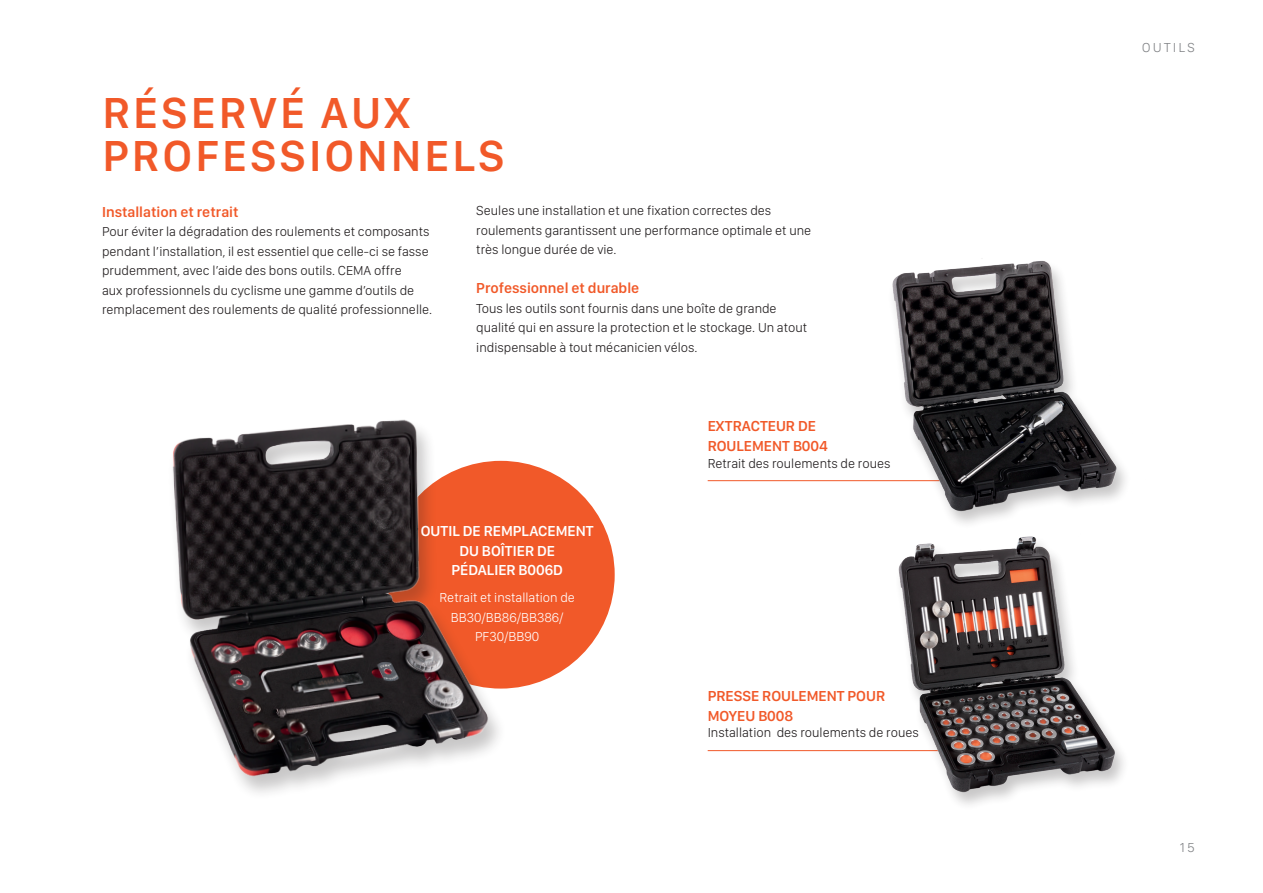
<style>
.page{position:relative;width:1263px;height:893px;background:#fff}
.page>*{position:absolute;margin:0;border:0;box-sizing:border-box;transform-origin:0 0}
.t1{font:600 45px/43.5px "San Francisco Text";letter-spacing:.05em;color:#f15929}
.t2{font:600 15px/19.5px "San Francisco Display";color:#f15929}
.t3{font:600 15px/19.5px "San Francisco Display";color:#fff;text-align:center}
.t4{font:300 13.5px/19.5px "San Francisco Display";color:#231f20}
.t5{font:300 13.5px/19.5px "San Francisco Display";color:#fff;text-align:center}
.t6{font:300 13.5px "San Francisco Text";letter-spacing:.14em;color:#808285}
</style>
<div class="page">
<hr style="left:708px;top:480px;width:235px;height:1px;background:#f15929">
<hr style="left:708px;top:750px;width:235px;height:1px;background:#f15929">
<div style="left:387px;top:461px;width:228px;height:228px;background:#f15929;border-radius:50%"></div>
<img style="left:172px;top:419px;width:374px;height:374px">
<img style="left:850px;top:539px;width:274px;height:266px">
<img style="left:844px;top:260px;width:281px;height:279px">
<h1 class="t1" style="left:102px;top:95px;width:405px">RÉSERVÉ AUX<br>PROFESSIONNELS</h1>
<p class="t2" style="left:102px;top:203px;width:138px">Installation et retrait</p>
<p class="t4" style="left:102px;top:223px;width:332px">Pour éviter la dégradation des roulements et composants pendant l’installation, il est essentiel que celle-ci se fasse prudemment, avec l’aide des bons outils. CEMA offre<br>aux professionnels du cyclisme une gamme d’outils de remplacement des roulements de qualité professionnelle.</p>
<p class="t4" style="left:476px;top:202px;width:336px">Seules une installation et une fixation correctes des roulements garantissent une performance optimale et une très longue durée de vie.</p>
<p class="t2" style="left:476px;top:280px;width:165px">Professionnel et durable</p>
<p class="t4" style="left:476px;top:300px;width:332px">Tous les outils sont fournis dans une boîte de grande qualité qui en assure la protection et le stockage. Un atout indispensable à tout mécanicien vélos.</p>
<p class="t2" style="left:708px;top:418px;width:122px">EXTRACTEUR DE<br>ROULEMENT B004</p>
<p class="t3" style="left:421px;top:523px;width:175px">OUTIL DE REMPLACEMENT<br>DU BOÎTIER DE<br>PÉDALIER B006D</p>
<p class="t5" style="left:439px;top:589px;width:137px">Retrait et installation de<br>BB30/BB86/BB386/<br>PF30/BB90</p>
<p class="t4" style="left:708px;top:455px;width:184px">Retrait des roulements de roues</p>
<p class="t2" style="left:708px;top:688px;width:179px">PRESSE ROULEMENT POUR<br>MOYEU B008</p>
<p class="t4" style="left:708px;top:723px;width:213px">Installation des roulements de roues</p>
<p class="t6" style="left:1142px;top:39px;width:54px">OUTILS</p>
<p class="t6" style="left:1179px;top:839px;width:17px">15</p>
</div>
